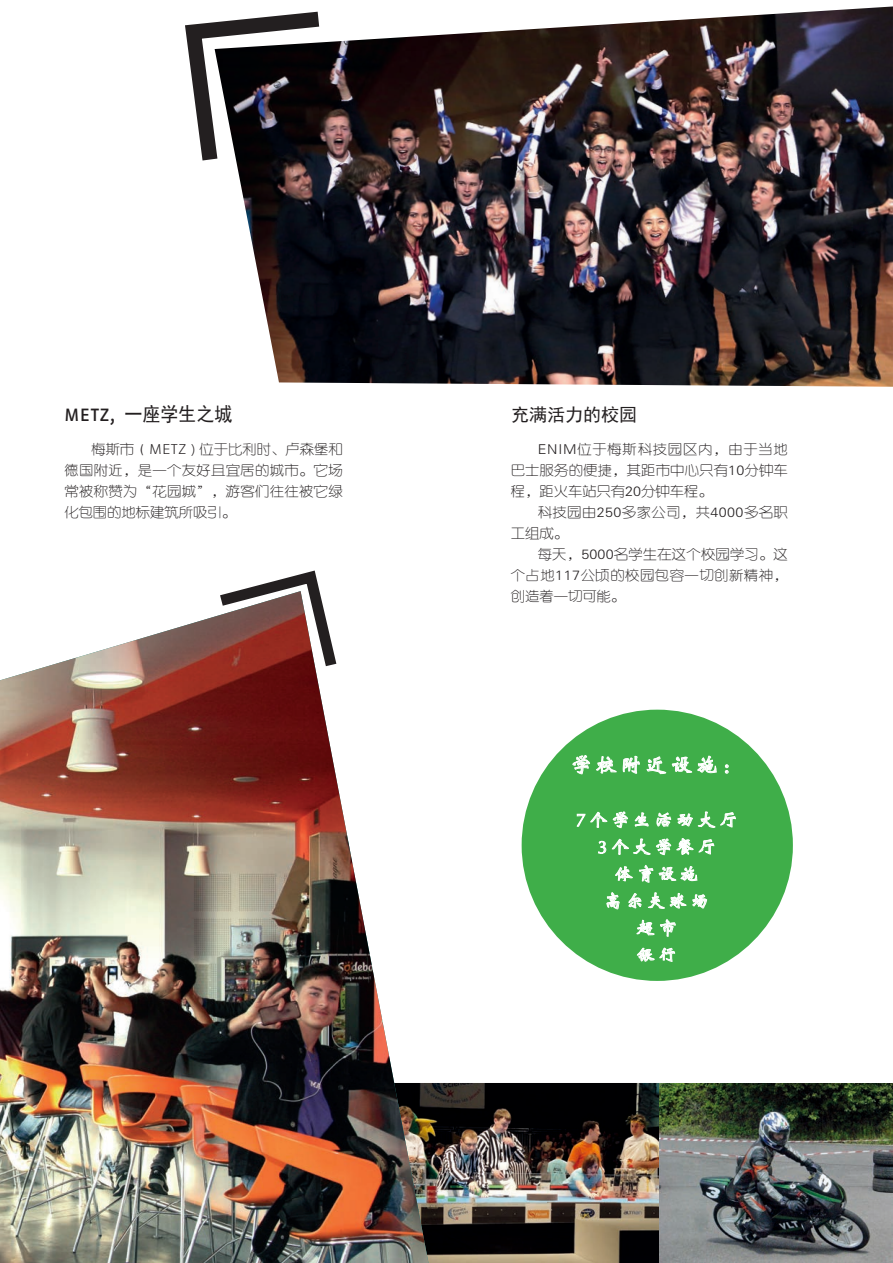
<style>
.page{position:relative;width:893px;height:1263px;background:#fff}
.page>*{position:absolute;margin:0;border:0;box-sizing:border-box;transform-origin:0 0}
.t1{font:21px "FZWBK GBK1 0";letter-spacing:.2em;color:#fff}
.t2{font:19.5px "Sim Hei";color:#231f20;scale:.92 1}
.t3{font:18px/27px "FZWBK GBK1 0";letter-spacing:.2em;color:#fff;text-align:center}
.t4{font:18px "Sim Hei";color:#231f20}
.t5{font:13.5px/21px "FZY1 K GBK1 0";letter-spacing:.025em;color:#231f20;text-align:justify;scale:1.06 1}
.s1{font-family:"Sanuk Regular SC";font-size:22.5px}
.s2{font-family:"Sanuk";font-weight:300}
</style>
<div class="page">
<img style="left:239px;top:6px;width:654px;height:381px">
<svg style="left:185px;top:6px;width:150px;height:170px"></svg>
<img style="left:428px;top:1083px;width:465px;height:180px">
<img style="left:659px;top:1084px;width:2px;height:179px">
<div style="left:522px;top:710px;width:271px;height:271px;background:#3fae49;border-radius:50%"></div>
<svg style="left:237px;top:570px;width:83px;height:21px"></svg>
<img style="left:0;top:591px;width:428px;height:672px">
<svg style="left:572px;top:755px;width:18px;height:19px"></svg>
<svg style="left:596px;top:756px;width:21px;height:18px"></svg>
<svg style="left:623px;top:755px;width:17px;height:19px"></svg>
<svg style="left:647px;top:756px;width:19px;height:18px"></svg>
<svg style="left:672px;top:756px;width:45px;height:17px"></svg>
<svg style="left:725px;top:765px;width:3px;height:8px"></svg>
<svg style="left:577px;top:811px;width:30px;height:17px"></svg>
<svg style="left:613px;top:811px;width:15px;height:17px"></svg>
<svg style="left:635px;top:812px;width:13px;height:15px"></svg>
<svg style="left:657px;top:812px;width:14px;height:15px"></svg>
<svg style="left:678px;top:811px;width:58px;height:17px"></svg>
<svg style="left:598px;top:841px;width:8px;height:13px"></svg>
<svg style="left:612px;top:838px;width:102px;height:17px"></svg>
<svg style="left:607px;top:865px;width:100px;height:71px"></svg>
<svg style="left:637px;top:948px;width:38px;height:14px"></svg>
<h2 class="t2" style="left:64px;top:404px;width:185px"><span class="s1">metz,</span> 一座学生之城</h2>
<p class="t5" style="left:64px;top:439px;width:264px;text-indent:27px">梅斯市 ( <span class="s2">METZ )</span> 位于比利时、卢森堡和德国附近，是一个友好且宜居的城市。它场常被称赞为“花园城”，游客们往往被它绿化包围的地标建筑所吸引。</p>
<h3 class="t4" style="left:511px;top:405px;width:127px">充满活力的校园</h3>
<p class="t5" style="left:511px;top:439px;width:263px;text-indent:27px">ENIM位于梅斯科技园区内，由于当地巴士服务的便捷，其距市中心只有10分钟车程，距火车站只有20分钟车程。</p>
<p class="t5" style="left:511px;top:502px;width:263px;text-indent:27px">科技园由250多家公司，共4000多名职工组成。</p>
<p class="t5" style="left:511px;top:544px;width:263px;text-indent:27px">每天，5000名学生在这个校园学习。这个占地117公顷的校园包容一切创新精神，创造着一切可能。</p>
<h1 class="t1" style="left:570px;top:754px;width:174px">学校附近设施：</h1>
<h3 class="t3" style="left:576px;top:807px;width:163px">7个学生活动大厅<br>3个大学餐厅<br>体育设施<br>高尔夫球场<br>超市<br>银行</h3>
</div>
